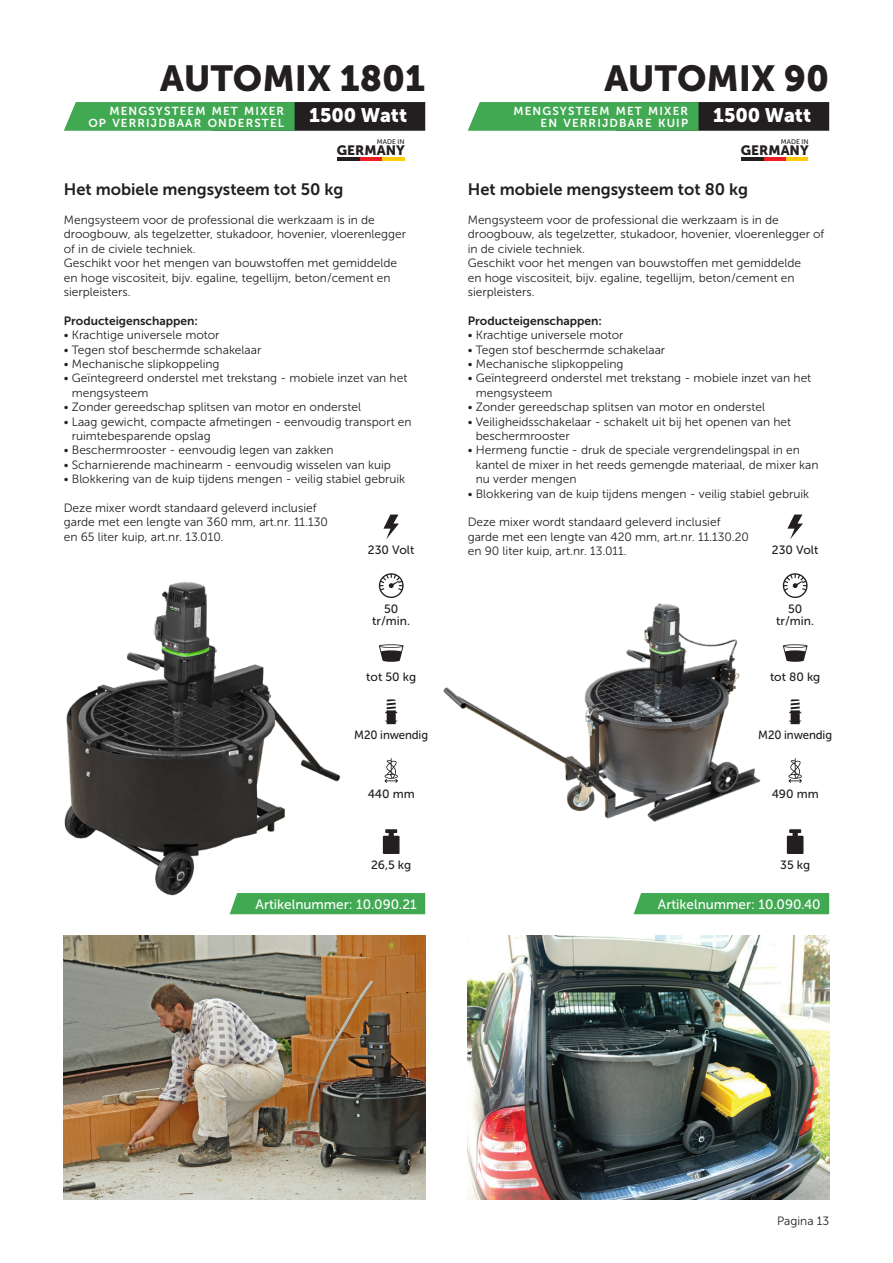
<style>
.page{position:relative;width:893px;height:1263px;background:#fff}
.page>*{position:absolute;margin:0;border:0;box-sizing:border-box;transform-origin:0 0}
.t1{font:36px "Museo Sans 900";color:#231f20}
.t2{font:19.5px "Museo Sans 900";color:#fff}
.t3{font:16.5px "Museo Sans 700";color:#231f20}
.t4{font:13.5px "Museo Sans 500";color:#fff}
.t5{font:13.5px "Museo Sans 900";color:#231f20}
.t6{font:12px/14.4px "Museo Sans 300";color:#231f20}
.t7{font:12px/12px "Museo Sans 500";color:#231f20;text-align:center}
.t8{font:12px "Museo Sans 700";color:#231f20}
.t9{font:12px "Museo Sans 500";color:#231f20;scale:.95 1}
.t10{font:11.55px/12px "Museo Sans 700";letter-spacing:.1em;color:#fff;text-align:right}
.t11{font:6.75px "Museo Sans 500";color:#231f20}
</style>
<div class="page">
<img style="left:64px;top:581px;width:276px;height:315px">
<img style="left:443px;top:603px;width:318px;height:219px">
<svg style="left:64px;top:102px;width:361px;height:29px;background:#3b7944"></svg>
<svg style="left:468px;top:102px;width:361px;height:29px;background:#3b7944"></svg>
<hr style="left:786px;top:157px;width:22px;height:3px;background:#feca0a">
<hr style="left:763px;top:157px;width:23px;height:3px;background:#ee1d23">
<hr style="left:741px;top:157px;width:22px;height:3px;background:#231f20">
<hr style="left:382px;top:157px;width:22px;height:3px;background:#feca0a">
<hr style="left:359px;top:157px;width:23px;height:3px;background:#ee1d23">
<hr style="left:337px;top:157px;width:22px;height:3px;background:#231f20">
<svg style="left:379px;top:644px;width:25px;height:18px"></svg>
<svg style="left:383px;top:829px;width:17px;height:25px"></svg>
<svg style="left:383px;top:514px;width:16px;height:25px"></svg>
<svg style="left:384px;top:758px;width:14px;height:25px"></svg>
<svg style="left:379px;top:573px;width:25px;height:25px"></svg>
<svg style="left:385px;top:699px;width:13px;height:25px"></svg>
<svg style="left:783px;top:644px;width:24px;height:18px"></svg>
<svg style="left:787px;top:829px;width:16px;height:25px"></svg>
<svg style="left:787px;top:514px;width:16px;height:25px"></svg>
<svg style="left:788px;top:758px;width:14px;height:25px"></svg>
<svg style="left:783px;top:573px;width:24px;height:25px"></svg>
<svg style="left:788px;top:699px;width:14px;height:25px"></svg>
<div style="left:230px;top:893px;width:195px;height:21px;background:#42a953"></div>
<div style="left:634px;top:893px;width:195px;height:21px;background:#42a953"></div>
<img style="left:64px;top:935px;width:361px;height:264px">
<img style="left:468px;top:935px;width:361px;height:264px">
<h1 class="t1" style="left:160px;top:58px;width:266px">AUTOMIX 1801</h1>
<h1 class="t1" style="left:604px;top:58px;width:226px">AUTOMIX 90</h1>
<h2 class="t2" style="left:309px;top:105px;width:99px">1500 Watt</h2>
<h2 class="t2" style="left:713px;top:105px;width:99px">1500 Watt</h2>
<p class="t11" style="left:781px;top:138px;width:29px">MADE IN</p>
<p class="t5" style="left:741px;top:143px;width:69px">GERMANY</p>
<p class="t10" style="left:88px;top:105px;width:197px">MENGSYSTEEM MET MIXER<br>OP VERRIJDBAAR ONDERSTEL</p>
<p class="t10" style="left:513px;top:105px;width:176px">MENGSYSTEEM MET MIXER<br>EN VERRIJDBARE KUIP</p>
<p class="t11" style="left:377px;top:138px;width:29px">MADE IN</p>
<p class="t5" style="left:337px;top:143px;width:69px">GERMANY</p>
<h3 class="t3" style="left:64px;top:180px;width:281px">Het mobiele mengsysteem tot 50 kg</h3>
<p class="t6" style="left:64px;top:213px;width:344px">Mengsysteem voor de professional die werkzaam is in de droogbouw, als tegelzetter, stukadoor, hovenier, vloerenlegger of in de civiele techniek.<br>Geschikt voor het mengen van bouwstoffen met gemiddelde en hoge viscositeit, bijv. egaline, tegellijm, beton/cement en sierpleisters.</p>
<p class="t8" style="left:64px;top:314px;width:136px">Producteigenschappen:</p>
<p class="t6" style="left:64px;top:328px;width:157px">• Krachtige universele motor</p>
<p class="t6" style="left:64px;top:342px;width:199px">• Tegen stof beschermde schakelaar</p>
<p class="t6" style="left:64px;top:357px;width:157px">• Mechanische slipkoppeling</p>
<p class="t6" style="left:72px;top:371px;width:337px;text-indent:-8px">• Geïntegreerd onderstel met trekstang - mobiele inzet van het mengsysteem</p>
<p class="t6" style="left:64px;top:400px;width:299px">• Zonder gereedschap splitsen van motor en onderstel</p>
<p class="t6" style="left:72px;top:414px;width:341px;text-indent:-8px">• Laag gewicht, compacte afmetingen - eenvoudig transport en ruimtebesparende opslag</p>
<p class="t6" style="left:64px;top:443px;width:271px">• Beschermrooster - eenvoudig legen van zakken</p>
<p class="t6" style="left:64px;top:458px;width:329px">• Scharnierende machinearm - eenvoudig wisselen van kuip</p>
<p class="t6" style="left:64px;top:472px;width:343px">• Blokkering van de kuip tijdens mengen - veilig stabiel gebruik</p>
<p class="t6" style="left:64px;top:501px;width:266px">Deze mixer wordt standaard geleverd inclusief garde met een lengte van 360 mm, art.nr. 11.130 en 65 liter kuip, art.nr. 13.010.</p>
<p class="t7" style="left:368px;top:544px;width:48px">230 Volt</p>
<h3 class="t3" style="left:468px;top:180px;width:282px">Het mobiele mengsysteem tot 80 kg</h3>
<p class="t6" style="left:468px;top:213px;width:358px">Mengsysteem voor de professional die werkzaam is in de droogbouw, als tegelzetter, stukadoor, hovenier, vloerenlegger of in de civiele techniek.<br>Geschikt voor het mengen van bouwstoffen met gemiddelde<br>en hoge viscositeit, bijv. egaline, tegellijm, beton/cement en sierpleisters.</p>
<p class="t8" style="left:468px;top:314px;width:136px">Producteigenschappen:</p>
<p class="t6" style="left:468px;top:328px;width:157px">• Krachtige universele motor</p>
<p class="t6" style="left:468px;top:342px;width:199px">• Tegen stof beschermde schakelaar</p>
<p class="t6" style="left:468px;top:357px;width:157px">• Mechanische slipkoppeling</p>
<p class="t6" style="left:476px;top:371px;width:337px;text-indent:-8px">• Geïntegreerd onderstel met trekstang - mobiele inzet van het mengsysteem</p>
<p class="t6" style="left:468px;top:400px;width:299px">• Zonder gereedschap splitsen van motor en onderstel</p>
<p class="t6" style="left:476px;top:414px;width:317px;text-indent:-8px">• Veiligheidsschakelaar - schakelt uit bij het openen van het beschermrooster</p>
<p class="t6" style="left:476px;top:443px;width:344px;text-indent:-8px">• Hermeng functie - druk de speciale vergrendelingspal in en kantel de mixer in het reeds gemengde materiaal, de mixer kan nu verder mengen</p>
<p class="t6" style="left:468px;top:486px;width:343px">• Blokkering van de kuip tijdens mengen - veilig stabiel gebruik</p>
<p class="t6" style="left:468px;top:515px;width:283px">Deze mixer wordt standaard geleverd inclusief garde met een lengte van 420 mm, art.nr. 11.130.20 en 90 liter kuip, art.nr. 13.011.</p>
<p class="t7" style="left:772px;top:544px;width:48px">230 Volt</p>
<p class="t7" style="left:372px;top:603px;width:39px">50 tr/min.</p>
<p class="t7" style="left:776px;top:603px;width:39px">50 tr/min.</p>
<p class="t7" style="left:366px;top:670px;width:51px">tot 50 kg</p>
<p class="t7" style="left:770px;top:670px;width:52px">tot 80 kg</p>
<p class="t9" style="left:354px;top:729px;width:79px">M20 inwendig</p>
<p class="t9" style="left:758px;top:729px;width:79px">M20 inwendig</p>
<p class="t7" style="left:368px;top:788px;width:49px">440 mm</p>
<p class="t7" style="left:772px;top:788px;width:48px">490 mm</p>
<p class="t7" style="left:371px;top:859px;width:42px">26,5 kg</p>
<p class="t7" style="left:780px;top:859px;width:31px">35 kg</p>
<p class="t4" style="left:256px;top:897px;width:163px">Artikelnummer: 10.090.21</p>
<p class="t4" style="left:658px;top:897px;width:164px">Artikelnummer: 10.090.40</p>
<p class="t6" style="left:777px;top:1214px;width:54px">Pagina 13</p>
</div>
